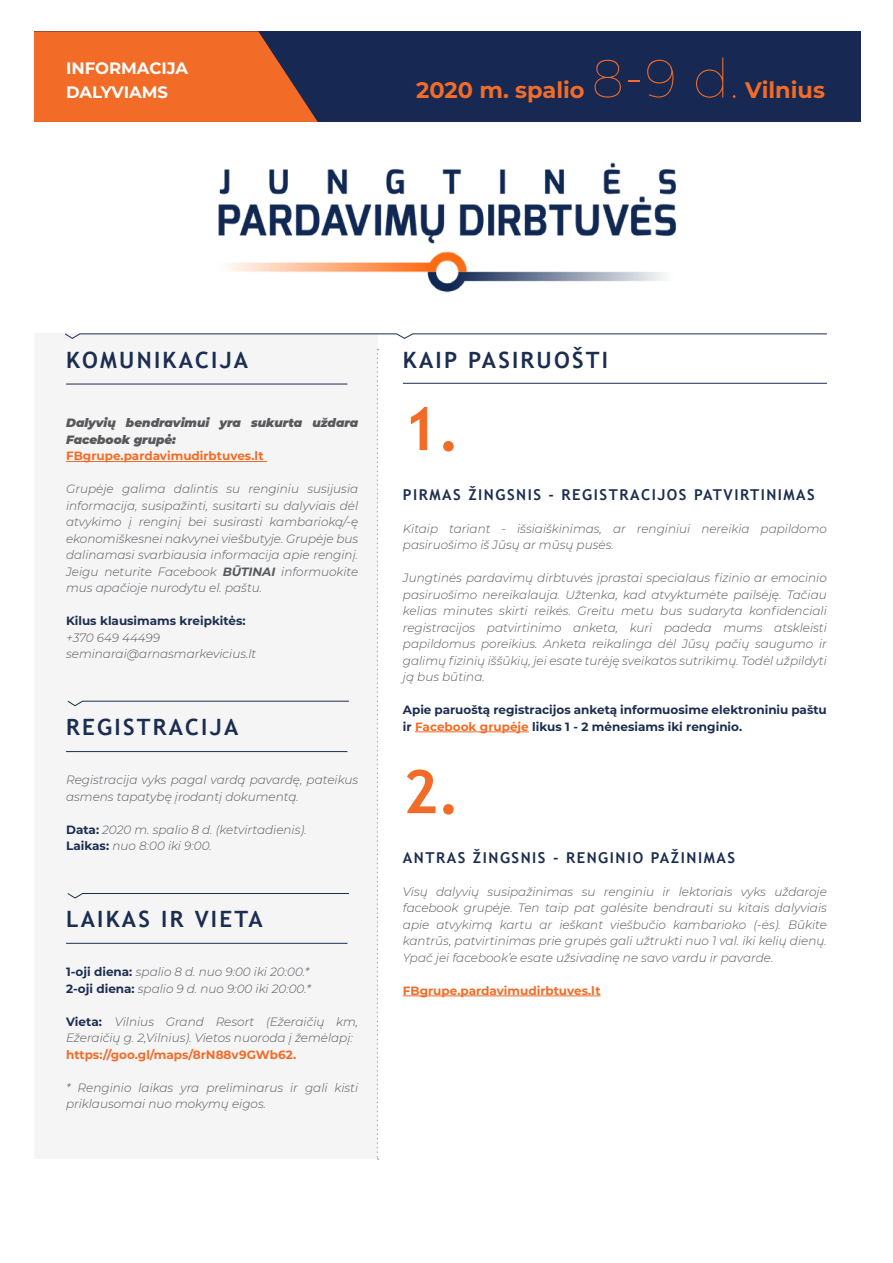
<style>
.page{position:relative;width:893px;height:1263px;background:#fff}
.page>*{position:absolute;margin:0;border:0;box-sizing:border-box;transform-origin:0 0}
.t1{font:700 60px "Trebuchet MS";color:#f36c27}
.t2{font:100 54px "Montserrat";color:#f36c27}
.t3{font:700 22.5px "Trebuchet MS";letter-spacing:.1em;color:#1c2e50}
.t4{font:700 22.5px "Montserrat";color:#f36c27}
.t5{font:700 16.5px/24px "Montserrat";color:#fff}
.t6{font:700 15px "Trebuchet MS";letter-spacing:.1em;color:#1c2e50}
.t7{font:italic 300 12px/16.5px "Montserrat";color:#58595b}
.t8{font:700 12px/16.5px "Montserrat";color:#1c2e50}
.t9{font:700 12px "Montserrat";color:#f36c27}
.t10{font:italic 900 12px/16.5px "Montserrat";color:#58595b}
.s1{font-weight:700}
.s2{font-weight:700;font-style:normal;color:#1c2e50}
.s3{color:#f36c27}
</style>
<div class="page">
<div style="left:35px;top:333px;width:343px;height:826px;background:#f5f5f6"></div>
<hr style="left:66px;top:461px;width:201px;height:1px;background:#f36c27">
<svg style="left:67px;top:700px;width:282px;height:6px"></svg>
<svg style="left:67px;top:893px;width:282px;height:6px"></svg>
<div style="left:34px;top:31px;width:827px;height:91px;background:#172952"></div>
<hr style="left:66px;top:384px;width:281px;height:1px;background:#1c2e50">
<svg style="left:377px;top:349px;width:1px;height:811px"></svg>
<hr style="left:415px;top:731px;width:114px;height:1px;background:#f36c27">
<hr style="left:403px;top:995px;width:198px;height:1px;background:#f36c27">
<hr style="left:66px;top:751px;width:281px;height:1px;background:#1c2e50">
<hr style="left:66px;top:943px;width:281px;height:1px;background:#1c2e50">
<hr style="left:403px;top:383px;width:424px;height:1px;background:#1c2e50">
<svg style="left:34px;top:31px;width:284px;height:91px"></svg>
<img style="left:218px;top:162px;width:458px;height:131px">
<svg style="left:65px;top:333px;width:762px;height:6px"></svg>
<h3 class="t5" style="left:66px;top:55px;width:124px">INFORMACIJA<br>DALYVIAMS</h3>
<h3 class="t4" style="left:416px;top:73px;width:170px">2020 m. spalio</h3>
<h2 class="t2" style="left:591px;top:38px;width:149px">8-9 d.</h2>
<h3 class="t4" style="left:745px;top:73px;width:81px">Vilnius</h3>
<h3 class="t3" style="left:66px;top:346px;width:184px">KOMUNIKACIJA</h3>
<p class="t10" style="left:66px;top:414px;width:294px">Dalyvių bendravimui yra sukurta uždara<br>Facebook grupė:</p>
<p class="t9" style="left:66px;top:447px;width:199px">FBgrupe.pardavimudirbtuves.lt</p>
<p class="t7" style="left:66px;top:480px;width:294px;text-align:justify">Grupėje galima dalintis su renginiu susijusia informacija, susipažinti, susitarti su dalyviais dėl atvykimo į renginį bei susirasti kambarioką/-ę ekonomiškesnei nakvynei viešbutyje. Grupėje bus dalinamasi svarbiausia informacija apie renginį.<br>Jeigu neturite Facebook <span class="s1">BŪTINAI</span> informuokite mus apačioje nurodytu el. paštu.</p>
<p class="t8" style="left:66px;top:612px;width:181px">Kilus klausimams kreipkitės:</p>
<p class="t7" style="left:66px;top:629px;width:192px">+370 649 44499 seminarai@arnasmarkevicius.lt</p>
<h3 class="t3" style="left:66px;top:713px;width:174px">REGISTRACIJA</h3>
<p class="t7" style="left:66px;top:771px;width:294px">Registracija vyks pagal vardą pavardę, pateikus asmens tapatybę įrodantį dokumentą.</p>
<p class="t7" style="left:66px;top:821px;width:242px"><span class="s2">Data:</span> 2020 m. spalio 8 d. (ketvirtadienis).<br><span class="s2">Laikas:</span> nuo 8:00 iki 9:00.</p>
<h3 class="t3" style="left:66px;top:905px;width:198px">LAIKAS IR VIETA</h3>
<p class="t7" style="left:66px;top:963px;width:246px"><span class="s2">1-oji diena:</span> spalio 8 d. nuo 9:00 iki 20:00.*<br><span class="s2">2-oji diena:</span> spalio 9 d. nuo 9:00 iki 20:00.*</p>
<p class="t7" style="left:66px;top:1013px;width:294px"><span class="s2">Vieta:</span> Vilnius Grand Resort (Ežeraičių km,<br>Ežeraičių g. 2,Vilnius). Vietos nuoroda į žemėlapį:</p>
<p class="t9" style="left:66px;top:1046px;width:232px">https://goo.gl/maps/8rN88v9GWb62.</p>
<p class="t7" style="left:66px;top:1079px;width:294px">* Renginio laikas yra preliminarus ir gali kisti priklausomai nuo mokymų eigos.</p>
<h3 class="t3" style="left:403px;top:346px;width:207px">KAIP PASIRUOŠTI</h3>
<h1 class="t1" style="left:403px;top:391px;width:59px">1.</h1>
<p class="t6" style="left:403px;top:485px;width:414px">PIRMAS ŽINGSNIS - REGISTRACIJOS PATVIRTINIMAS</p>
<p class="t7" style="left:403px;top:520px;width:425px">Kitaip tariant - išsiaiškinimas, ar renginiui nereikia papildomo pasiruošimo iš Jūsų ar mūsų pusės.</p>
<p class="t7" style="left:403px;top:569px;width:425px;text-align:justify">Jungtinės pardavimų dirbtuvės įprastai specialaus fizinio ar emocinio pasiruošimo nereikalauja. Užtenka, kad atvyktumėte pailsėję. Tačiau kelias minutes skirti reikės. Greitu metu bus sudaryta konfidenciali registracijos patvirtinimo anketa, kuri padeda mums atskleisti papildomus poreikius. Anketa reikalinga dėl Jūsų pačių saugumo ir galimų fizinių iššūkių, jei esate turėję sveikatos sutrikimų. Todėl užpildyti ją bus būtina.</p>
<p class="t8" style="left:403px;top:701px;width:425px">Apie paruoštą registracijos anketą informuosime elektroniniu paštu ir <span class="s3">Facebook grupėje</span> likus 1 - 2 mėnesiams iki renginio.</p>
<h1 class="t1" style="left:403px;top:754px;width:59px">2.</h1>
<p class="t6" style="left:403px;top:848px;width:334px">ANTRAS ŽINGSNIS - RENGINIO PAŽINIMAS</p>
<p class="t7" style="left:403px;top:883px;width:425px;text-align:justify">Visų dalyvių susipažinimas su renginiu ir lektoriais vyks uždaroje facebook grupėje. Ten taip pat galėsite bendrauti su kitais dalyviais apie atvykimą kartu ar ieškant viešbučio kambarioko (-ės). Būkite kantrūs, patvirtinimas prie grupės gali užtrukti nuo 1 val. iki kelių dienų.<br>Ypač jei facebook’e esate užsivadinę ne savo vardu ir pavarde.</p>
<p class="t9" style="left:403px;top:982px;width:199px">FBgrupe.pardavimudirbtuves.lt</p>
</div>
